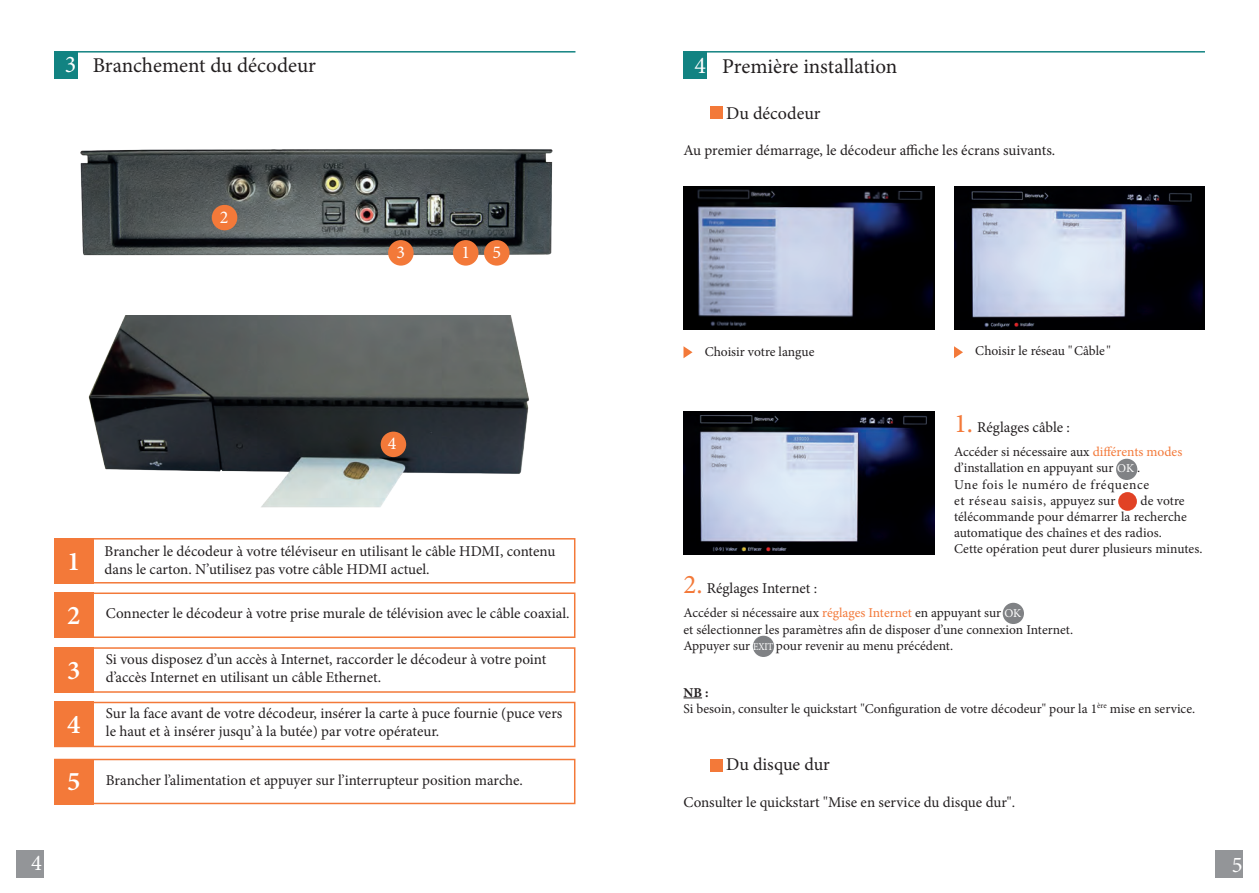
<style>
.page{position:relative;width:1259px;height:893px;background:#fff}
.page>*{position:absolute;margin:0;border:0;box-sizing:border-box;transform-origin:0 0}
.t1{font:600 27px/54.6px "Minion Pro";color:#fff;text-align:justify}
.t2{font:22.5px "Minion Pro";color:#fff}
.t3{font:21px "Minion Pro";color:#231f20}
.t4{font:18px "Minion Pro";color:#231f20}
.t5{font:18px "Minion Pro";color:#fff}
.t6{font:15px/18px "Minion Pro";color:#231f20}
.t7{font:13.5px/16.2px "Minion Pro";color:#231f20}
.s1{font-size:24px;color:#fff}
.s2{font-size:27px;color:#f37939}
.s3{color:#f37939}
.s4{font-size:12px;color:#fff}
.s5{font-size:10.5px;color:#fff}
.s6{font-weight:700}
</style>
<div class="page">
<div style="left:54px;top:51px;width:23px;height:28px;background:#128382"></div>
<img style="left:80px;top:149px;width:473px;height:117px">
<img style="left:88px;top:315px;width:441px;height:192px">
<div style="left:212px;top:205px;width:25px;height:25px;background:#f37939;border-radius:50%"></div>
<div style="left:388px;top:240px;width:26px;height:26px;background:#f37939;border-radius:50%"></div>
<div style="left:453px;top:240px;width:25px;height:26px;background:#f37939;border-radius:50%"></div>
<div style="left:484px;top:240px;width:25px;height:26px;background:#f37939;border-radius:50%"></div>
<div style="left:381px;top:432px;width:25px;height:25px;background:#f37939;border-radius:50%"></div>
<div style="left:54px;top:538px;width:521px;height:45px;border:2px solid #f37939"></div>
<div style="left:54px;top:592px;width:521px;height:46px;border:2px solid #f37939"></div>
<div style="left:54px;top:647px;width:521px;height:46px;border:2px solid #f37939"></div>
<div style="left:54px;top:702px;width:521px;height:45px;border:2px solid #f37939"></div>
<div style="left:54px;top:759px;width:521px;height:45px;border:2px solid #f37939"></div>
<div style="left:54px;top:538px;width:40px;height:45px;background:#f37939"></div>
<div style="left:54px;top:592px;width:40px;height:46px;background:#f37939"></div>
<div style="left:54px;top:647px;width:40px;height:46px;background:#f37939"></div>
<div style="left:54px;top:702px;width:40px;height:45px;background:#f37939"></div>
<div style="left:54px;top:759px;width:40px;height:45px;background:#f37939"></div>
<div style="left:753px;top:636px;width:21px;height:21px;background:#808285;border-radius:50%"></div>
<div style="left:1002px;top:603px;width:22px;height:21px;background:#808285;border-radius:50%"></div>
<div style="left:1116px;top:459px;width:21px;height:21px;background:#808285;border-radius:50%"></div>
<div style="left:683px;top:51px;width:24px;height:28px;background:#128382"></div>
<img style="left:683px;top:186px;width:251px;height:143px">
<img style="left:954px;top:186px;width:251px;height:143px">
<img style="left:683px;top:412px;width:251px;height:142px">
<svg style="left:683px;top:346px;width:9px;height:12px"></svg>
<svg style="left:954px;top:346px;width:9px;height:12px"></svg>
<div style="left:1118px;top:492px;width:19px;height:19px;background:#e14225;border-radius:50%"></div>
<svg style="left:683px;top:698px;width:19px;height:1px"></svg>
<div style="left:710px;top:107px;width:13px;height:12px;background:#f37939"></div>
<div style="left:710px;top:759px;width:13px;height:12px;background:#f37939"></div>
<div style="left:17px;top:850px;width:27px;height:28px;background:#939598"></div>
<div style="left:1215px;top:850px;width:27px;height:28px;background:#939598"></div>
<hr style="left:66px;top:51px;width:509px;height:2px;background:#128382">
<hr style="left:695px;top:51px;width:510px;height:2px;background:#128382">
<h3 class="t3" style="left:65px;top:51px;width:252px"><span class="s1">3</span> Branchement du décodeur</h3>
<p class="t5" style="left:220px;top:205px;width:10px">2</p>
<p class="t5" style="left:396px;top:240px;width:10px">3</p>
<p class="t5" style="left:461px;top:240px;width:41px">1 5</p>
<p class="t5" style="left:388px;top:432px;width:10px">4</p>
<h1 class="t1" style="left:67px;top:534px;width:15px">1<br>2<br>3<br>4</h1>
<h1 class="t1" style="left:67px;top:754px;width:15px">5</h1>
<p class="t6" style="left:105px;top:543px;width:452px">Brancher le décodeur à votre téléviseur en utilisant le câble HDMI, contenu dans le carton. N’utilisez pas votre câble HDMI actuel.</p>
<p class="t6" style="left:106px;top:604px;width:465px">Connecter le décodeur à votre prise murale de télévision avec le câble coaxial.</p>
<p class="t6" style="left:106px;top:650px;width:442px">Si vous disposez d’un accès à Internet, raccorder le décodeur à votre point d’accès Internet en utilisant un câble Ethernet.</p>
<p class="t6" style="left:106px;top:704px;width:458px">Sur la face avant de votre décodeur, insérer la carte à puce fournie (puce vers le haut et à insérer jusqu’ à la butée) par votre opérateur.</p>
<p class="t6" style="left:106px;top:771px;width:418px">Brancher l’alimentation et appuyer sur l’interrupteur position marche.</p>
<h3 class="t3" style="left:694px;top:52px;width:204px"><span class="s1">4</span> Première installation</h3>
<p class="t4" style="left:726px;top:101px;width:96px">Du décodeur</p>
<p class="t6" style="left:683px;top:141px;width:373px">Au premier démarrage, le décodeur affiche les écrans suivants.</p>
<p class="t7" style="left:705px;top:344px;width:111px">Choisir votre langue</p>
<p class="t7" style="left:975px;top:343px;width:137px">Choisir le réseau "Câble "</p>
<p class="t6" style="left:954px;top:418px;width:117px"><span class="s2">1.</span> Réglages câble :</p>
<p class="t7" style="left:954px;top:444px;width:230px">Accéder si nécessaire aux <span class="s3">différents modes </span>d’installation en appuyant sur <span class="s4">OK</span> .<br>Une fois le numéro de fréquence<br>et réseau saisis, appuyez sur</p>
<p class="t7" style="left:954px;top:492px;width:250px;text-indent:187px">de votre télécommande pour démarrer la recherche automatique des chaînes et des radios.<br>Cette opération peut durer plusieurs minutes.</p>
<p class="t6" style="left:683px;top:579px;width:135px"><span class="s2">2.</span> Réglages Internet :</p>
<p class="t7" style="left:683px;top:605px;width:391px">Accéder si nécessaire aux <span class="s3">réglages Internet</span> en appuyant sur <span class="s4">OK<br></span>et sélectionner les paramètres afin de disposer d’une connexion Internet.<br>Appuyer sur <span class="s5">EXIT</span> pour revenir au menu précédent.</p>
<p class="t7" style="left:683px;top:684px;width:513px"><span class="s6">NB :<br></span>Si besoin, consulter le quickstart "Configuration de votre décodeur" pour la 1<sup>ère</sup> mise en service.</p>
<p class="t4" style="left:726px;top:752px;width:105px">Du disque dur</p>
<p class="t6" style="left:683px;top:794px;width:333px">Consulter le quickstart "Mise en service du disque dur".</p>
<h2 class="t2" style="left:31px;top:848px;width:12px">4</h2>
<h2 class="t2" style="left:1231px;top:850px;width:12px">5</h2>
</div>
